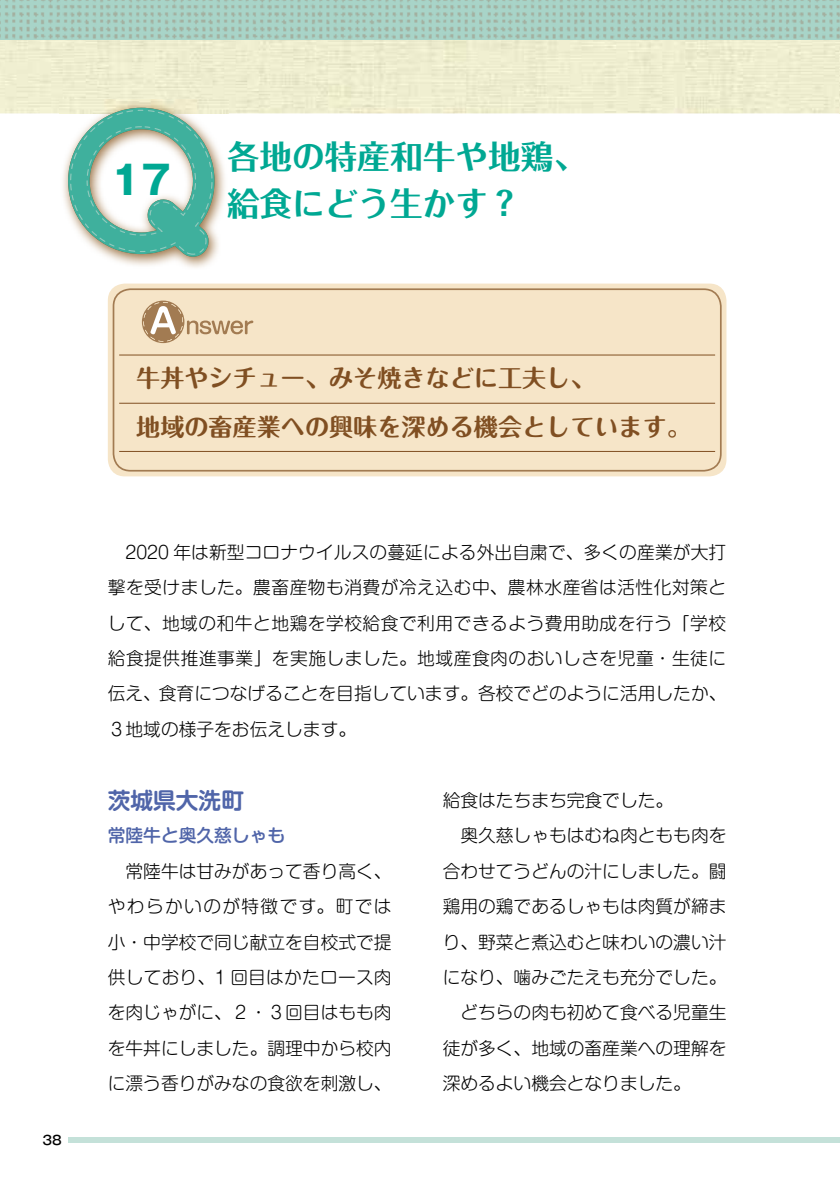
<style>
.page{position:relative;width:840px;height:1191px;background:#fff}
.page>*{position:absolute;margin:0;border:0;box-sizing:border-box;transform-origin:0 0}
.t1{font:700 39.6px "Gothic MB101 Pro";color:#00a893}
.t2{font:700 32.6px/46.4px "Folk Pro";color:#00a893}
.t3{font:700 24px/48.2px "Maru Fo Pro";color:#804f22}
.t4{font:700 22.6px "Shin M Go Pro De";color:#5065a9}
.t5{font:300 17.8px/35.4px "Shin M Go Pro";color:#000;text-align:justify}
.t6{font:500 17.8px "Shin M Go Pro";color:#5065a9}
.t7{font:500 12.8px "Gothic MB101 Pro";color:#000}
</style>
<div class="page">
<div style="left:108px;top:283px;width:618px;height:193px;background:#f6e5c8;border-radius:17px"></div>
<img style="left:839px;top:40px;width:1px;height:73px">
<img style="left:839px;top:0;width:1px;height:40px">
<div style="left:68px;top:1137px;width:771px;height:5px;background:#c4e1d9"></div>
<img style="left:59px;top:99px;width:169px;height:169px">
<svg style="left:68px;top:108px;width:146px;height:149px"></svg>
<svg style="left:142px;top:300px;width:111px;height:43px"></svg>
<div style="left:113px;top:288px;width:608px;height:183px;border:2px solid #a27b52;border-radius:17px"></div>
<hr style="left:119px;top:355px;width:595px;height:1px;background:#804f22">
<hr style="left:119px;top:403px;width:595px;height:1px;background:#804f22">
<hr style="left:119px;top:451px;width:595px;height:1px;background:#804f22">
<h1 class="t1" style="left:111px;top:147px;width:62px">17</h1>
<h2 class="t2" style="left:227px;top:129px;width:360px">各地の特産和牛や地鶏、給食にどう生かす？</h2>
<p class="t7" style="left:43px;top:1129px;width:21px">38</p>
<h3 class="t3" style="left:136px;top:351px;width:556px">牛丼やシチュー、みそ焼きなどに工夫し、<br>地域の畜産業への興味を深める機会としています。</h3>
<p class="t5" style="left:108px;top:532px;width:619px">　2020 年は新型コロナウイルスの蔓延による外出自粛で、多くの産業が大打撃を受けました。農畜産物も消費が冷え込む中、農林水産省は活性化対策として、地域の和牛と地鶏を学校給食で利用できるよう費用助成を行う「学校給食提供推進事業」を実施しました。地域産食肉のおいしさを児童・生徒に伝え、食育につなげることを目指しています。各校でどのように活用したか、３地域の様子をお伝えします。</p>
<p class="t4" style="left:108px;top:781px;width:138px">茨城県大洗町</p>
<p class="t6" style="left:108px;top:821px;width:179px">常陸牛と奥久慈しゃも</p>
<p class="t5" style="left:108px;top:851px;width:285px">　常陸牛は甘みがあって香り高く、やわらかいのが特徴です。町では小・中学校で同じ献立を自校式で提供しており、1 回目はかたロース肉を肉じゃがに、２・３回目はもも肉を牛丼にしました。調理中から校内に漂う香りがみなの食欲を刺激し、</p>
<p class="t5" style="left:442px;top:780px;width:285px;text-align:left">給食はたちまち完食でした。<br>　奥久慈しゃもはむね肉ともも肉を合わせてうどんの汁にしました。闘鶏用の鶏であるしゃもは肉質が締まり、野菜と煮込むと味わいの濃い汁になり、噛みごたえも充分でした。　どちらの肉も初めて食べる児童生徒が多く、地域の畜産業への理解を深めるよい機会となりました。</p>
</div>
